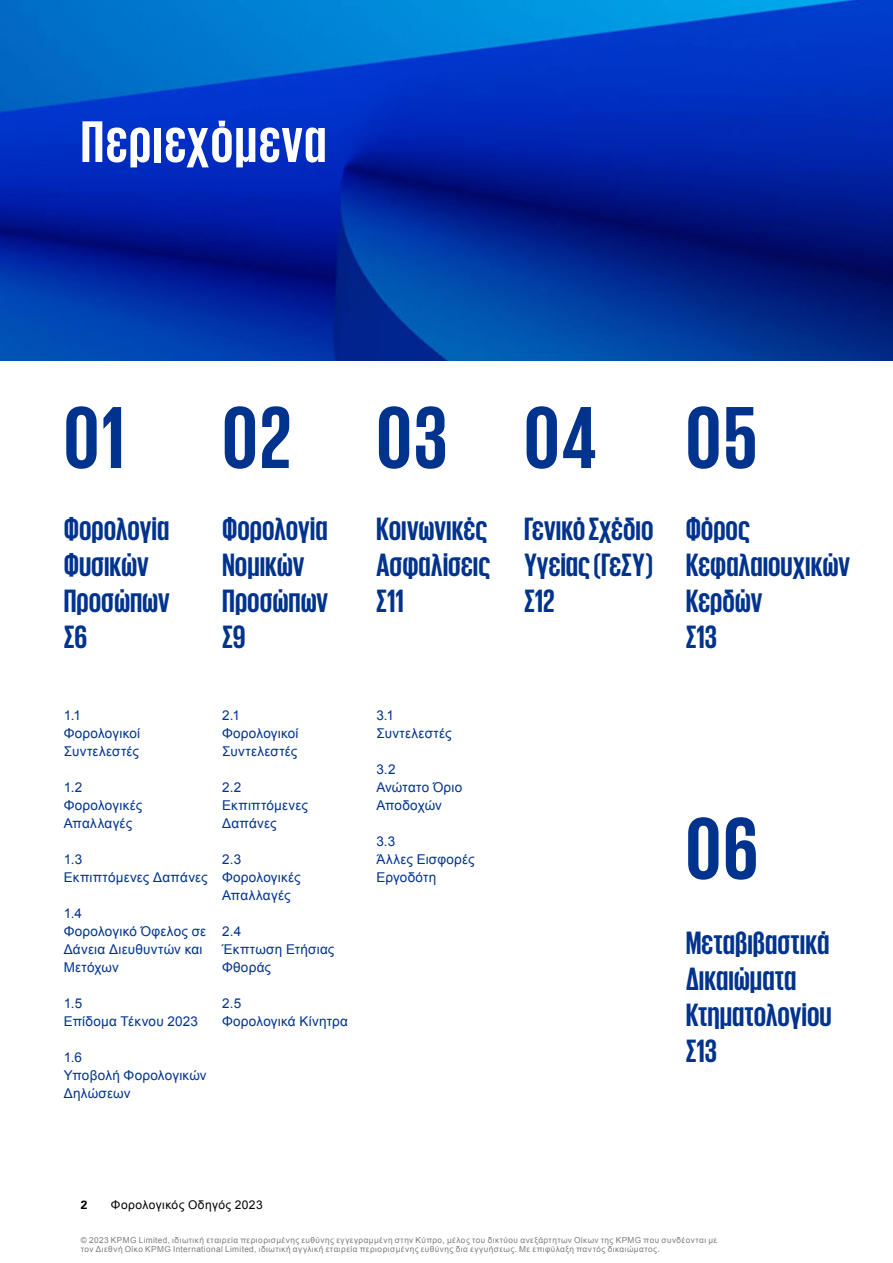
<style>
.page{position:relative;width:893px;height:1263px;background:#fff}
.page>*{position:absolute;margin:0;border:0;box-sizing:border-box;transform-origin:0 0}
.t1{font:700 90px "KPMG";letter-spacing:.025em;color:#00338d}
.t2{font:700 60px "KPMG Greek";letter-spacing:.025em;color:#fff}
.t3{font:700 33px/36px "KPMG Greek";color:#00338d}
.t4{font:13.5px/18px "Arial";letter-spacing:.015em;color:#00338d}
.t5{font:12px "Arial";letter-spacing:.03em;color:#000}
.t6{font:700 12px "Univers LT Std";color:#000}
.t7{font:8.25px/9px "Arial";letter-spacing:.055em;color:#7c7c7c}
</style>
<div class="page">
<img style="left:0;top:0;width:893px;height:360px">
<h2 class="t2" style="left:81px;top:112px;width:247px">Περιεχόμενα</h2>
<h1 class="t1" style="left:64px;top:392px;width:63px">01</h1>
<h3 class="t3" style="left:64px;top:510px;width:107px">Φορολογία<br>Φυσικών<br>Προσώπων<br>Σ6</h3>
<h1 class="t1" style="left:222px;top:392px;width:536px">02 03 04 05</h1>
<h3 class="t3" style="left:222px;top:510px;width:107px">Φορολογία<br>Νομικών<br>Προσώπων<br>Σ9</h3>
<h3 class="t3" style="left:376px;top:510px;width:116px;text-align:justify">Κοινωνικές Ασφαλίσεις Σ11</h3>
<h3 class="t3" style="left:524px;top:510px;width:131px;text-align:justify">Γενικό Σχέδιο Υγείας (ΓεΣΥ)<br>Σ12</h3>
<h3 class="t3" style="left:686px;top:510px;width:166px">Φόρος<br>Κεφαλαιουχικών<br>Κερδών<br>Σ13</h3>
<p class="t4" style="left:64px;top:706px;width:78px">1.1<br>Φορολογικοί<br>Συντελεστές</p>
<p class="t4" style="left:64px;top:778px;width:80px">1.2<br>Φορολογικές<br>Απαλλαγές</p>
<p class="t4" style="left:64px;top:850px;width:145px">1.3<br>Εκπιπτόμενες Δαπάνες</p>
<p class="t4" style="left:64px;top:904px;width:144px">1.4<br>Φορολογικό Όφελος σε<br>Δάνεια Διευθυντών και<br>Μετόχων</p>
<p class="t4" style="left:64px;top:994px;width:136px">1.5<br>Επίδομα Τέκνου 2023</p>
<p class="t4" style="left:64px;top:1048px;width:144px">1.6<br>Υποβολή Φορολογικών<br>Δηλώσεων</p>
<p class="t4" style="left:222px;top:706px;width:78px">2.1<br>Φορολογικοί<br>Συντελεστές</p>
<p class="t4" style="left:222px;top:778px;width:87px">2.2<br>Εκπιπτόμενες<br>Δαπάνες</p>
<p class="t4" style="left:222px;top:850px;width:80px">2.3<br>Φορολογικές<br>Απαλλαγές</p>
<p class="t4" style="left:222px;top:922px;width:114px">2.4<br>Έκπτωση Eτήσιας<br>Φθοράς</p>
<p class="t4" style="left:222px;top:994px;width:127px">2.5<br>Φορολογικά Κίνητρα</p>
<p class="t4" style="left:376px;top:706px;width:77px">3.1<br>Συντελεστές</p>
<p class="t4" style="left:376px;top:760px;width:88px">3.2<br>Ανώτατο Όριο<br>Αποδοχών</p>
<p class="t4" style="left:376px;top:832px;width:100px">3.3<br>Άλλες Εισφορές<br>Εργοδότη</p>
<h1 class="t1" style="left:686px;top:803px;width:74px">06</h1>
<h3 class="t3" style="left:686px;top:924px;width:148px">Μεταβιβαστικά<br>Δικαιώματα<br>Κτηματολογίου<br>Σ13</h3>
<p class="t6" style="left:81px;top:1198px;width:8px">2</p>
<p class="t5" style="left:111px;top:1197px;width:153px">Φορολογικός Οδηγός 2023</p>
<p class="t7" style="left:81px;top:1236px;width:638px">© 2023 KPMG Limited, ιδιωτική εταιρεία περιορισμένης ευθύνης εγγεγραμμένη στην Κύπρο, μέλος του δικτύου ανεξάρτητων Οίκων της KPMG που συνδέονται με τον Διεθνή Οίκο KPMG International Limited, ιδιωτική αγγλική εταιρεία περιορισμένης ευθύνης δια εγγυήσεως. Με επιφύλαξη παντός δικαιώματος.</p>
</div>
